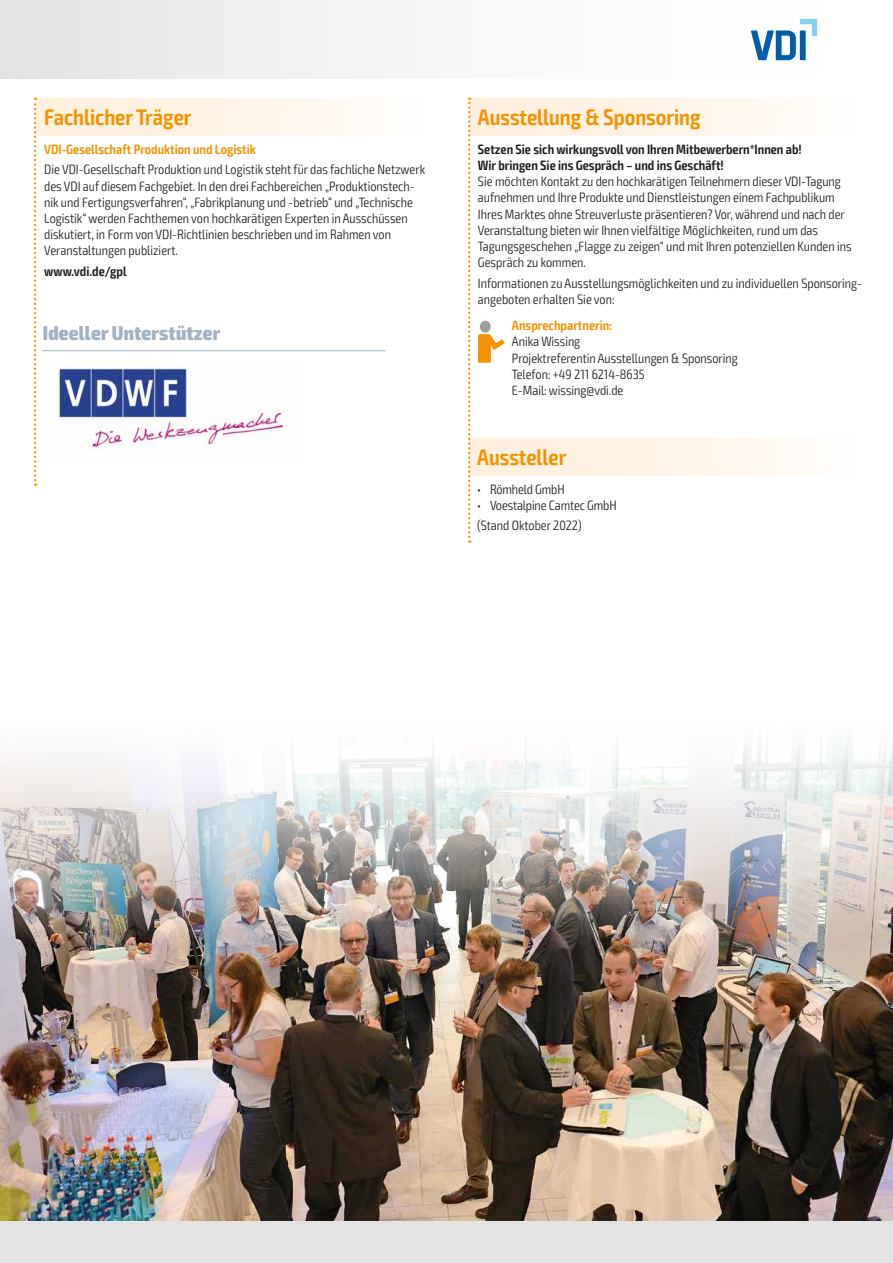
<style>
.page{position:relative;width:893px;height:1263px;background:#fff}
.page>*{position:absolute;margin:0;border:0;box-sizing:border-box;transform-origin:0 0}
.t1{font:600 condensed 22.5px "Exo 2";color:#f39200}
.t2{font:800 condensed 20.1px "Exo 2";letter-spacing:.01em;color:#a2b2c3}
.t3{font:300 condensed 13.5px/16.2px "Exo 2";color:#1d1d1b}
.t4{font:600 condensed 13.5px/16.2px "Exo 2";color:#1d1d1b}
.t5{font:600 condensed 13.5px "Exo 2";color:#f39200}
</style>
<div class="page">
<div style="left:0;top:1220px;width:893px;height:43px;background:#e3e3e3"></div>
<img style="left:0;top:955px;width:893px;height:265px">
<div style="left:0;top:0;width:893px;height:79px;background:linear-gradient(to right,#e7e7e7,#fff)"></div>
<svg style="left:468px;top:98px;width:325px;height:445px"></svg>
<img style="left:0;top:739px;width:893px;height:216px">
<svg style="left:751px;top:19px;width:66px;height:41px"></svg>
<svg style="left:34px;top:98px;width:352px;height:388px"></svg>
<h1 class="t1" style="left:44px;top:103px;width:149px">Fachlicher Träger</h1>
<p class="t5" style="left:44px;top:141px;width:213px">VDI-Gesellschaft Produktion und Logistik</p>
<p class="t3" style="left:44px;top:162px;width:382px">Die VDI-Gesellschaft Produktion und Logistik steht für das fachliche Netzwerk des VDI auf diesem Fachgebiet. In den drei Fachbereichen „Produktionstech&shy;nik und Fertigungsverfahren“, „Fabrikplanung und -betrieb“ und „Technische Logistik“ werden Fachthemen von hochkarätigen Experten in Ausschüssen diskutiert, in Form von VDI-Richtlinien beschrieben und im Rahmen von Veranstaltungen publiziert.</p>
<p class="t4" style="left:44px;top:263px;width:84px">www.vdi.de/gpl</p>
<h2 class="t2" style="left:43px;top:321px;width:179px">Ideeller Unterstützer</h2>
<h1 class="t1" style="left:478px;top:103px;width:224px">Ausstellung &amp; Sponsoring</h1>
<p class="t4" style="left:478px;top:141px;width:325px">Setzen Sie sich wirkungsvoll von Ihren Mitbewerbern*Innen ab!<br>Wir bringen Sie ins Gespräch – und ins Geschäft!</p>
<p class="t3" style="left:478px;top:174px;width:375px">Sie möchten Kontakt zu den hochkarätigen Teilnehmern dieser VDI-Tagung aufnehmen und Ihre Produkte und Dienstleistungen einem Fachpublikum Ihres Marktes ohne Streuverluste präsentieren? Vor, während und nach der Veranstaltung bieten wir Ihnen vielfältige Möglichkeiten, rund um das Tagungsgeschehen „Flagge zu zeigen“ und mit Ihren potenziellen Kunden ins Gespräch zu kommen.</p>
<p class="t3" style="left:478px;top:275px;width:386px">Informationen zu Ausstellungsmöglichkeiten und zu individuellen Sponsoring&shy;angeboten erhalten Sie von:</p>
<p class="t5" style="left:512px;top:317px;width:102px">Ansprechpartnerin:</p>
<p class="t3" style="left:512px;top:334px;width:227px">Anika Wissing<br>Projektreferentin Ausstellungen &amp; Sponsoring<br>Telefon: +49 211 6214-8635<br>E-Mail: wissing@vdi.de</p>
<h1 class="t1" style="left:477px;top:443px;width:91px">Aussteller</h1>
<p class="t3" style="left:477px;top:481px;width:89px">• Römheld GmbH</p>
<p class="t3" style="left:477px;top:495px;width:141px;line-height:20.4px">• Voestalpine Camtec GmbH (Stand Oktober 2022)</p>
</div>
